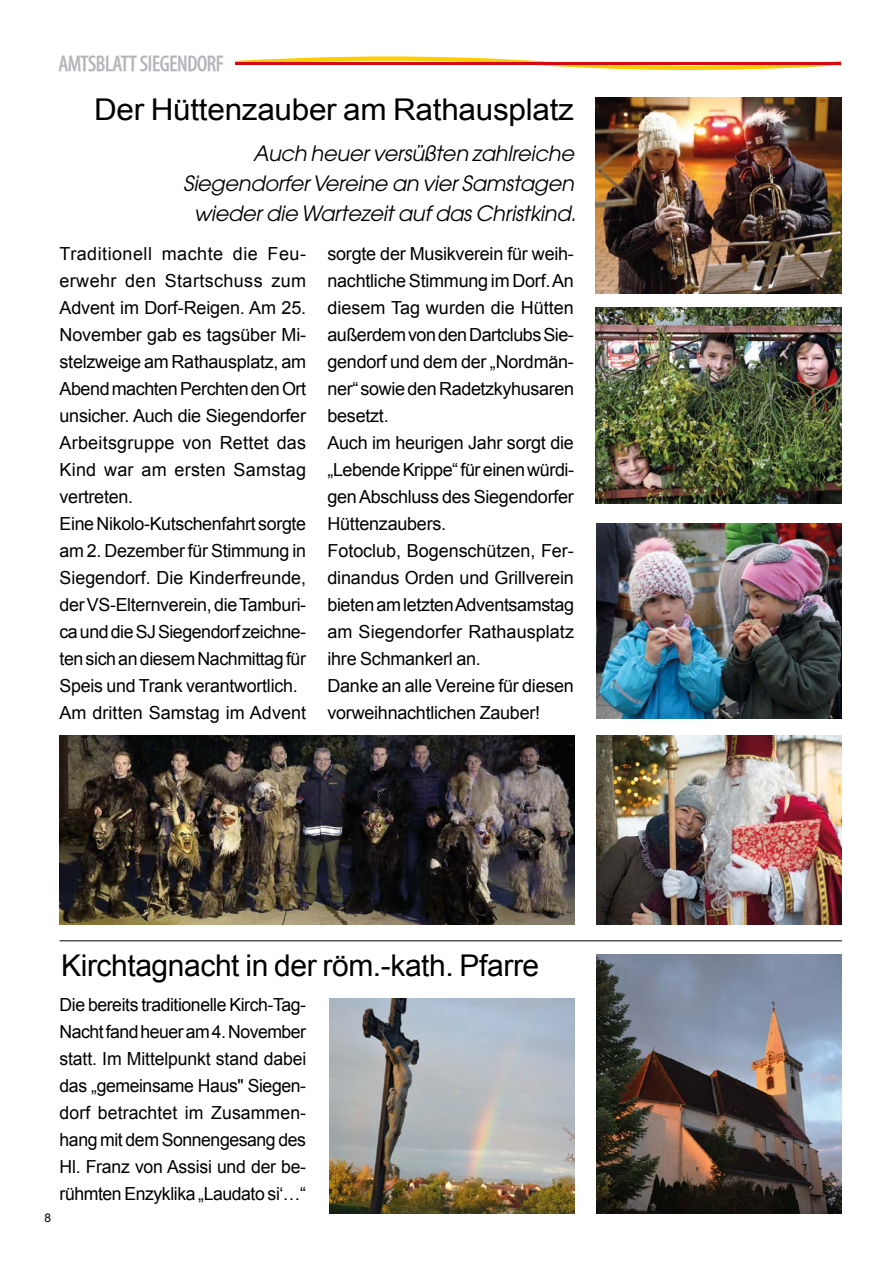
<style>
.page{position:relative;width:893px;height:1263px;background:#fff}
.page>*{position:absolute;margin:0;border:0;box-sizing:border-box;transform-origin:0 0}
.t1{font:30px "Arial";letter-spacing:-.01em;color:#000}
.t2{font:30px "Arial";letter-spacing:-.01em;color:#000;scale:1.05 1}
.t3{font:condensed 22.5px "Myriad Pro";letter-spacing:-.01em;color:#b2b2b6}
.t4{font:italic 21px/30px "Avant Garde";letter-spacing:-.015em;color:#000;text-align:right}
.t5{font:18px/27px "Arial";letter-spacing:-.015em;color:#000}
.t6{font:12px "Arial";color:#000}
</style>
<div class="page">
<svg style="left:58px;top:55px;width:166px;height:17px"></svg>
<svg style="left:235px;top:56px;width:606px;height:14px"></svg>
<hr style="left:235px;top:62px;width:606px;height:3px;background:#d50911">
<img style="left:595px;top:98px;width:246px;height:195px">
<img style="left:595px;top:308px;width:246px;height:195px">
<img style="left:596px;top:523px;width:246px;height:196px">
<img style="left:596px;top:736px;width:246px;height:188px">
<img style="left:60px;top:736px;width:514px;height:188px">
<hr style="left:60px;top:940px;width:782px;height:1px;background:#000">
<img style="left:596px;top:954px;width:246px;height:259px">
<img style="left:329px;top:999px;width:245px;height:214px">
<p class="t3" style="left:58px;top:50px;width:167px">AMTSBLATT SIEGENDORF</p>
<h1 class="t2" style="left:94px;top:89px;width:458px">Der Hüttenzauber am Rathausplatz</h1>
<p class="t4" style="left:183px;top:138px;width:395px">Auch heuer versüßten zahlreiche<br>Siegendorfer Vereine an vier Samstagen wieder die Wartezeit auf das Christkind.</p>
<p class="t5" style="left:327px;top:241px;width:248px">sorgte der Musikverein für weih&shy;nachtliche Stimmung im Dorf. An diesem Tag wurden die Hütten außerdem von den Dartclubs Sie&shy;gendorf und dem der „Nordmän&shy;ner“ sowie den Radetzkyhusaren besetzt.<br>Auch im heurigen Jahr sorgt die „Lebende Krippe“ für einen würdi&shy;gen Abschluss des Siegendorfer<br>Hüttenzaubers.<br>Fotoclub, Bogenschützen, Fer&shy;dinandus Orden und Grillverein bieten am letzten Adventsamstag am Siegendorfer Rathausplatz ihre Schmankerl an.<br>Danke an alle Vereine für diesen vorweihnachtlichen Zauber!</p>
<p class="t5" style="left:60px;top:241px;width:248px">Traditionell machte die Feu&shy;erwehr den Startschuss zum<br>Advent im Dorf-Reigen. Am 25.<br>November gab es tagsüber Mi&shy;stelzweige am Rathausplatz, am<br>Abend machten Perchten den Ort unsicher. Auch die Siegendorfer<br>Arbeitsgruppe von Rettet das<br>Kind war am ersten Samstag vertreten.<br>Eine Nikolo-Kutschenfahrt sorgte am 2. Dezember für Stimmung in<br>Siegendorf. Die Kinderfreunde, der VS-Elternverein, die Tamburi&shy;ca und die SJ Siegendorf zeichne&shy;ten sich an diesem Nachmittag für<br>Speis und Trank verantwortlich.<br>Am dritten Samstag im Advent</p>
<p class="t6" style="left:45px;top:1210px;width:8px">8</p>
<h1 class="t1" style="left:61px;top:946px;width:479px">Kirchtagnacht in der röm.-kath. Pfarre</h1>
<p class="t5" style="left:60px;top:991px;width:248px;text-align:justify">Die bereits traditionelle Kirch-Tag-Nacht fand heuer am 4. November statt. Im Mittelpunkt stand dabei das „gemeinsame Haus" Siegen&shy;dorf betrachtet im Zusammen&shy;hang mit dem Sonnengesang des Hl. Franz von Assisi und der be&shy;rühmten Enzyklika „Laudato si‘…“</p>
</div>
